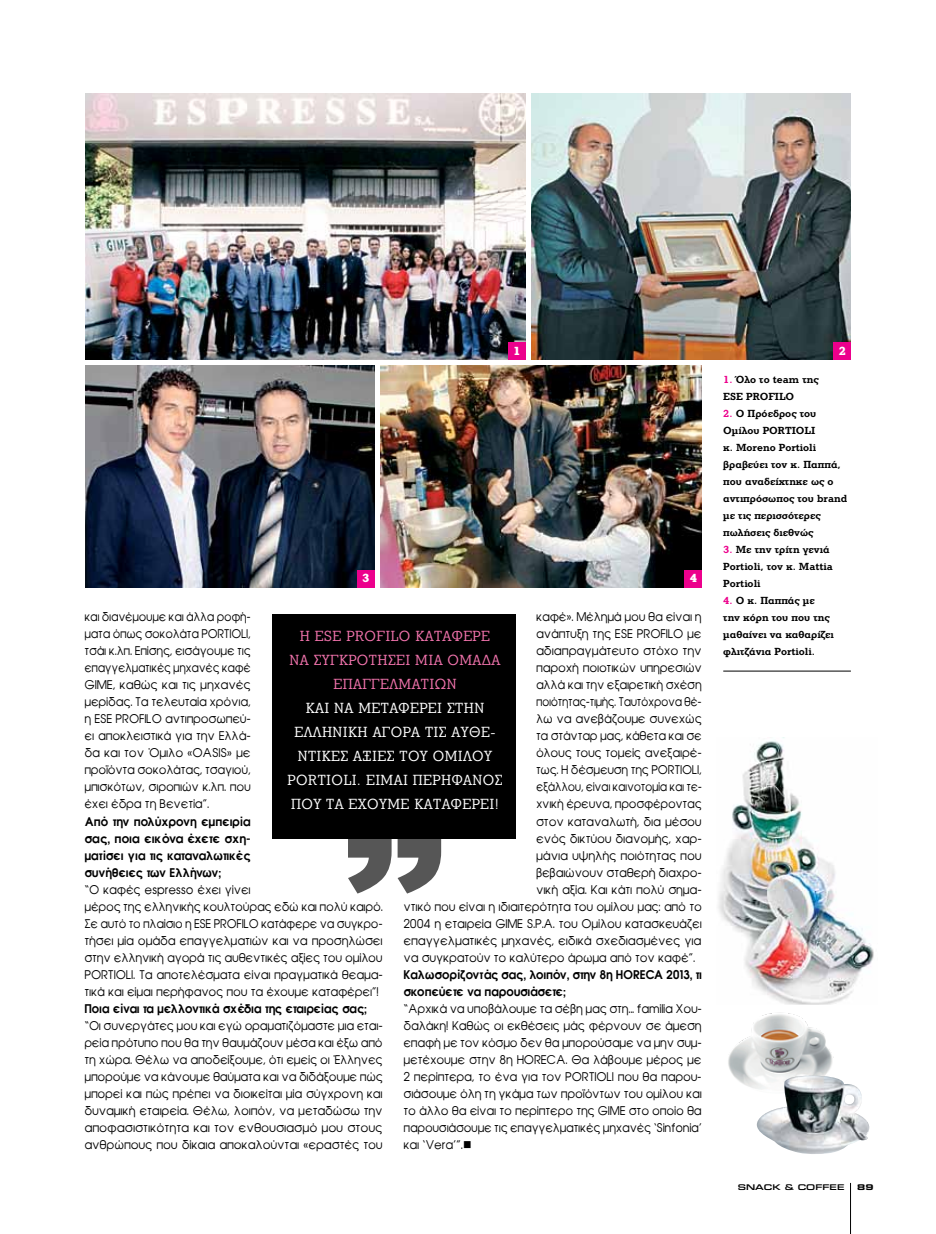
<style>
.page{position:relative;width:936px;height:1234px;background:#fff}
.page>*{position:absolute;margin:0;border:0;box-sizing:border-box;transform-origin:0 0}
.t1{font:15px/24px "PF Litho Text";letter-spacing:.03em;color:#fff;text-align:center}
.t2{font:15px/24px "PF Litho Text";letter-spacing:.03em;color:#f173ac;text-align:center}
.t3{font:12px/17px "Mg Avant G";letter-spacing:.025em;color:#000;text-align:justify;scale:.95 1}
.t4{font:12px/17px "Mg Avant G";letter-spacing:.025em;color:#000;text-align:justify;scale:.92 1}
.t5{font:700 12px/17px "Mg Avant G";letter-spacing:.005em;color:#000;scale:.95 1}
.t6{font:12px "Mg Avant G";letter-spacing:.025em;color:#000;scale:.96 1}
.t7{font:700 12px/17px "Mg Avant G";letter-spacing:.005em;color:#000;text-align:justify;scale:.96 1}
.t8{font:12px "Mg Avant G";letter-spacing:.025em;color:#000}
.t9{font:12px "Mg Avant G";letter-spacing:.025em;color:#000;scale:.94 1}
.t10{font:12px "Mg Avant G";letter-spacing:.025em;color:#000;scale:.89 1}
.t11{font:12px "Mg Avant G";letter-spacing:.025em;color:#000;scale:.93 1}
.t12{font:900 12px "PF Litho Text";color:#fff}
.t13{font:700 10.5px/17px "PF Litho Text";color:#000}
.t14{font:500 8.25px "PF Euroset";color:#000}
.t15{font:700 8.25px "PF Euroset";color:#000}
.s1{color:#ec008c}
</style>
<div class="page">
<hr style="left:850px;top:1182px;width:1px;height:51px;background:#000">
<div style="left:272px;top:614px;width:243px;height:224px;background:#000"></div>
<svg style="left:348px;top:838px;width:43px;height:55px"></svg>
<svg style="left:397px;top:838px;width:44px;height:55px"></svg>
<img style="left:531px;top:94px;width:319px;height:265px">
<img style="left:85px;top:94px;width:440px;height:265px">
<img style="left:85px;top:366px;width:289px;height:221px">
<img style="left:381px;top:366px;width:321px;height:221px">
<img style="left:728px;top:1013px;width:106px;height:76px">
<img style="left:718px;top:737px;width:156px;height:266px">
<img style="left:756px;top:1075px;width:114px;height:79px">
<div style="left:685px;top:570px;width:17px;height:17px;background:#ec008c"></div>
<div style="left:357px;top:570px;width:17px;height:17px;background:#ec008c"></div>
<div style="left:508px;top:342px;width:17px;height:17px;background:#ec008c"></div>
<div style="left:833px;top:342px;width:17px;height:17px;background:#ec008c"></div>
<hr style="left:723px;top:670px;width:127px;height:1px;background:#000">
<p class="t12" style="left:513px;top:343px;width:9px">1</p>
<p class="t12" style="left:838px;top:343px;width:9px">2</p>
<p class="t12" style="left:362px;top:570px;width:9px">3</p>
<p class="t12" style="left:689px;top:570px;width:9px">4</p>
<p class="t3" style="left:536px;top:608px;width:175px">καφέ». Μέλημά μου θα είναι η</p>
<p class="t6" style="left:536px;top:627px;width:173px">ανάπτυξη της ESE PROFILO με</p>
<p class="t8" style="left:536px;top:644px;width:167px">αδιαπραγμάτευτο στόχο την</p>
<p class="t3" style="left:536px;top:659px;width:175px">παροχή ποιοτικών υπηρεσιών</p>
<p class="t9" style="left:536px;top:678px;width:177px">αλλά και την εξαιρετική σχέση</p>
<p class="t10" style="left:536px;top:695px;width:187px">ποιότητας-τιμής. Ταυτόχρονα θέ-</p>
<p class="t3" style="left:536px;top:710px;width:175px">λω να ανεβάζουμε συνεχώς</p>
<p class="t9" style="left:536px;top:729px;width:177px">τα στάνταρ μας, κάθετα και σε</p>
<p class="t3" style="left:536px;top:744px;width:175px">όλους τους τομείς ανεξαιρέ-</p>
<p class="t9" style="left:536px;top:763px;width:177px">τως. Η δέσμευση της PORTIOLI,</p>
<p class="t10" style="left:536px;top:780px;width:187px">εξάλλου, είναι καινοτομία και τε-</p>
<p class="t11" style="left:536px;top:797px;width:179px">χνική έρευνα, προσφέροντας</p>
<p class="t6" style="left:536px;top:814px;width:174px">στον καταναλωτή, δια μέσου</p>
<p class="t6" style="left:536px;top:831px;width:174px">ενός δικτύου διανομής, χαρ-</p>
<p class="t8" style="left:536px;top:848px;width:167px">μάνια υψηλής ποιότητας που</p>
<p class="t3" style="left:536px;top:863px;width:175px">βεβαιώνουν σταθερή διαχρο-</p>
<p class="t6" style="left:536px;top:882px;width:174px">νική αξία. Και κάτι πολύ σημα-</p>
<p class="t3" style="left:404px;top:897px;width:315px">ντικό που είναι η ιδιαιτερότητα του ομίλου μας: από το</p>
<p class="t3" style="left:404px;top:914px;width:315px">2004 η εταιρεία GIME S.P.A. του Ομίλου κατασκευάζει</p>
<p class="t8" style="left:404px;top:933px;width:299px">επαγγελματικές μηχανές, ειδικά σχεδιασμένες για</p>
<p class="t3" style="left:404px;top:948px;width:308px">να συγκρατούν το καλύτερο άρωμα από τον καφέ”.</p>
<p class="t5" style="left:404px;top:965px;width:315px">Καλωσορίζοντάς σας, λοιπόν, στην 8η HORECA 2013, τι σκοπεύετε να παρουσιάσετε;</p>
<p class="t3" style="left:404px;top:999px;width:315px">“Aρχικά να υποβάλουμε τα σέβη μας στη... familia Χου&shy;δαλάκη! Καθώς οι εκθέσεις μάς φέρνουν σε άμεση επαφή με τον κόσμο δεν θα μπορούσαμε να μην συμ&shy;μετέχουμε στην 8η HORECA. Θα λάβουμε μέρος με 2 περίπτερα, το ένα για τον PORTIOLI που θα παρου&shy;σιάσουμε όλη τη γκάμα των προϊόντων του ομίλου και το άλλο θα είναι το περίπτερο της GIME στο οποίο θα παρουσιάσουμε τις επαγγελματικές μηχανές ‘Sinfonia’ και ‘Vera’”.■</p>
<p class="t4" style="left:85px;top:608px;width:182px">και διανέμουμε και άλλα ροφή&shy;ματα όπως σοκολάτα PORTIOLI, τσάι κ.λπ. Επίσης, εισάγουμε τις επαγγελματικές μηχανές καφέ GIME, καθώς και τις μηχανές μερίδας. Τα τελευταία χρόνια, η ESE PROFILO αντιπροσωπεύ&shy;ει αποκλειστικά για την Ελλά&shy;δα και τον Όμιλο «OASIS» με προϊόντα σοκολάτας, τσαγιού, μπισκότων, σιροπιών κ.λπ. που έχει έδρα τη Βενετία”.</p>
<p class="t7" style="left:85px;top:812px;width:174px">Από την πολύχρονη εμπειρία σας, ποια εικόνα έχετε σχη&shy;ματίσει για τις καταναλωτικές συνήθειες των Ελλήνων;</p>
<p class="t3" style="left:85px;top:880px;width:315px;text-align:left">“Ο καφές espresso έχει γίνει<br>μέρος της ελληνικής κουλτούρας εδώ και πολύ καιρό.<br>Σε αυτό το πλαίσιο η ESE PROFILO κατάφερε να συγκρο&shy;τήσει μία ομάδα επαγγελματιών και να προσηλώσει στην ελληνική αγορά τις αυθεντικές αξίες του ομίλου PORTIOLI. Τα αποτελέσματα είναι πραγματικά θεαμα&shy;τικά και είμαι περήφανος που τα έχουμε καταφέρει”!</p>
<p class="t5" style="left:85px;top:999px;width:298px">Ποια είναι τα μελλοντικά σχέδια της εταιρείας σας;</p>
<p class="t3" style="left:85px;top:1016px;width:315px">“Οι συνεργάτες μου και εγώ οραματιζόμαστε μια εται&shy;ρεία πρότυπο που θα την θαυμάζουν μέσα και έξω από τη χώρα. Θέλω να αποδείξουμε, ότι εμείς οι Έλληνες μπορούμε να κάνουμε θαύματα και να διδάξουμε πώς μπορεί και πώς πρέπει να διοικείται μία σύγχρονη και δυναμική εταιρεία. Θέλω, λοιπόν, να μεταδώσω την αποφασιστικότητα και τον ενθουσιασμό μου στους ανθρώπους που δίκαια αποκαλούνται «εραστές του</p>
<p class="t2" style="left:289px;top:623px;width:212px">H ESE PROFILO κατάφερε να συγκροτήσει μία ομάδα επαγγελματιών</p>
<p class="t1" style="left:287px;top:695px;width:215px">και να μεταφερει στην ελληνική αγορά τις αυθε&shy;ντικές αξίες του ομίλου<br>PORTIOLI. είμαι περήφανος που τα έχουμε καταφέρει!</p>
<p class="t13" style="left:723px;top:370px;width:97px"><span class="s1">1.</span> Όλο το team της<br>ESΕ PROFILO</p>
<p class="t13" style="left:723px;top:404px;width:125px"><span class="s1">2.</span> O Πρόεδρος του<br>Ομίλου PORTIOLI<br>κ. Μoreno Portioli βραβεύει τον κ. Παππά, που αναδείχτηκε ως ο αντιπρόσωπος του brand με τις περισσότερες πωλήσεις διεθνώς</p>
<p class="t13" style="left:723px;top:540px;width:111px"><span class="s1">3.</span> Mε την τρίτη γενιά<br>Portioli, τον κ. Mattia<br>Portioli</p>
<p class="t13" style="left:723px;top:592px;width:112px"><span class="s1">4.</span> O κ. Παππάς με την κόρη του που της μαθαίνει να καθαρίζει φλιτζάνια Portioli.</p>
<p class="t14" style="left:737px;top:1181px;width:108px">SNACK &amp; COFFEE</p>
<p class="t15" style="left:857px;top:1181px;width:18px">89</p>
</div>
